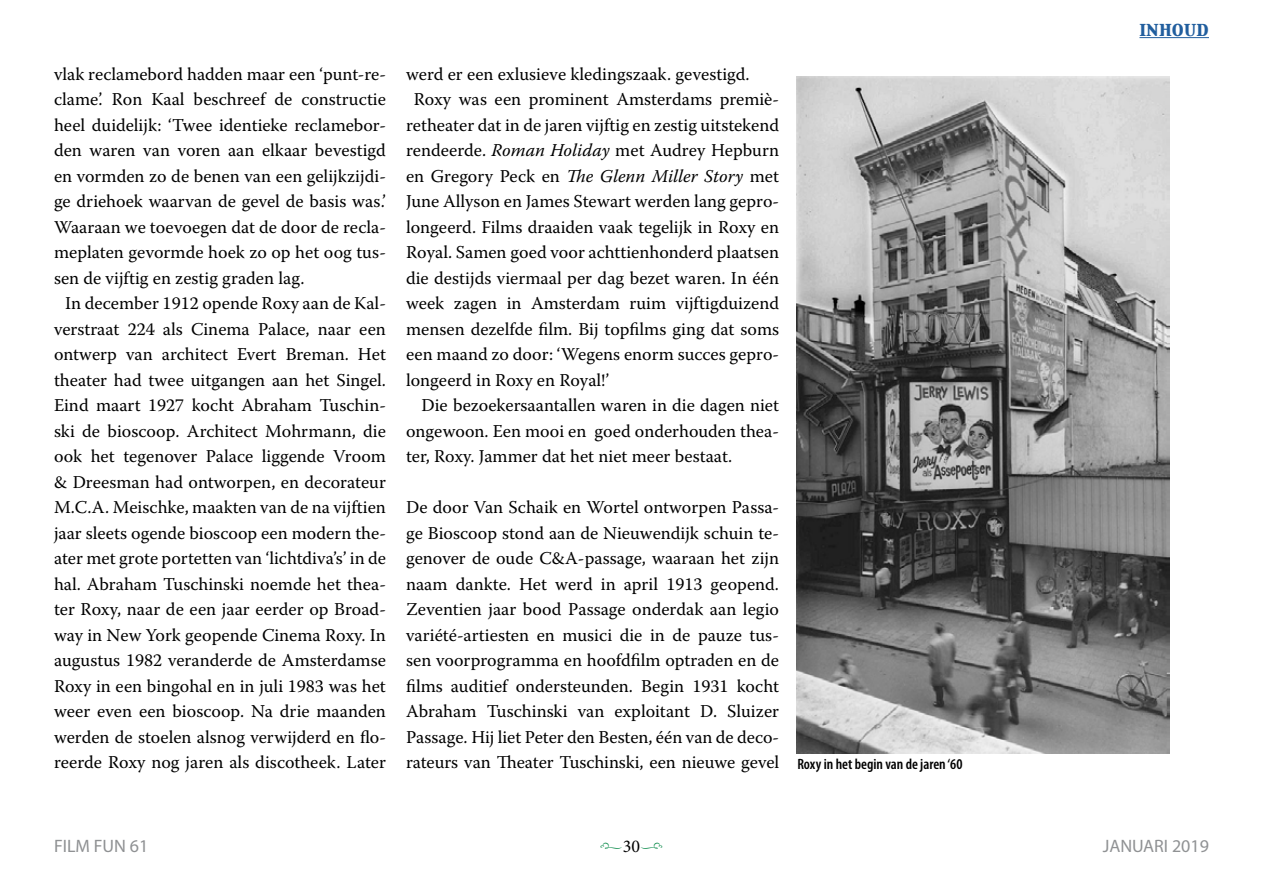
<style>
.page{position:relative;width:1263px;height:893px;background:#fff}
.page>*{position:absolute;margin:0;border:0;box-sizing:border-box;transform-origin:0 0}
.t1{font:18px/25.5px "Warnock Pro";color:#000;text-align:justify}
.t2{font:italic 18px "Warnock Pro";color:#000}
.t3{font:18px "Myriad Pro";color:#909294}
.t4{font:18px "Myriad Pro";color:#8f9193}
.t5{font:18px "Capitals";color:#215e9e}
.t6{font:18px "Type Embellishments One Let Plain";color:#008643}
.s1{font-style:italic}
.s2{font-style:normal}
.s3{font-family:"Myriad Pro";font-weight:600;font-stretch:condensed;font-size:15px}
.s4{font-family:"Minion Pro";color:#000}
</style>
<div class="page">
<hr style="left:1139px;top:37px;width:70px;height:1px;background:#215e9e">
<img style="left:796px;top:77px;width:373px;height:677px">
<p class="t1" style="left:54px;top:61px;width:333px">vlak reclamebord hadden maar een ‘punt-re&shy;clame’. Ron Kaal beschreef de constructie heel duidelijk: ‘Twee identieke reclamebor&shy;den waren van voren aan elkaar bevestigd en vormden zo de benen van een gelijkzijdi&shy;ge driehoek waarvan de gevel de basis was.’ Waaraan we toevoegen dat de door de recla&shy;meplaten gevormde hoek zo op het oog tus&shy;sen de vijftig en zestig graden lag.</p>
<p class="t1" style="left:54px;top:290px;width:333px;text-indent:11px">In december 1912 opende Roxy aan de Kal&shy;verstraat 224 als Cinema Palace, naar een ontwerp van architect Evert Breman. Het theater had twee uitgangen aan het Singel.<br>Eind maart 1927 kocht Abraham Tuschin&shy;ski de bioscoop. Architect Mohrmann, die ook het tegenover Palace liggende Vroom &amp; Dreesman had ontworpen, en decorateur M.C.A. Meischke, maakten van de na vijftien jaar sleets ogende bioscoop een modern the&shy;ater met grote portetten van ‘lichtdiva’s’ in de hal. Abraham Tuschinski noemde het thea&shy;ter Roxy, naar de een jaar eerder op Broad&shy;way in New York geopende Cinema Roxy. In augustus 1982 veranderde de Amsterdamse Roxy in een bingohal en in juli 1983 was het weer even een bioscoop. Na drie maanden werden de stoelen alsnog verwijderd en flo&shy;reerde Roxy nog jaren als discotheek. Later</p>
<p class="t1" style="left:406px;top:61px;width:345px">werd er een exlusieve kledingszaak. gevestigd.</p>
<p class="t1" style="left:414px;top:86px;width:367px">Roxy was een prominent Amsterdams premiè-</p>
<p class="t1" style="left:406px;top:112px;width:374px">retheater dat in de jaren vijftig en zestig uitstekend</p>
<p class="t1" style="left:406px;top:137px;width:374px">rendeerde. <span class="s1">Roman Holiday</span> met Audrey Hepburn</p>
<p class="t2" style="left:406px;top:165px;width:374px"><span class="s2">en Gregory Peck en</span> The Glenn Miller Story <span class="s2">met</span></p>
<p class="t1" style="left:406px;top:188px;width:374px">June Allyson en James Stewart werden lang gepro-</p>
<p class="t1" style="left:406px;top:214px;width:374px">longeerd. Films draaiden vaak tegelijk in Roxy en</p>
<p class="t1" style="left:406px;top:239px;width:374px">Royal. Samen goed voor achttienhonderd plaatsen</p>
<p class="t1" style="left:406px;top:265px;width:374px">die destijds viermaal per dag bezet waren. In één</p>
<p class="t1" style="left:406px;top:290px;width:374px">week zagen in Amsterdam ruim vijftigduizend</p>
<p class="t1" style="left:406px;top:316px;width:374px">mensen dezelfde film. Bij topfilms ging dat soms</p>
<p class="t1" style="left:406px;top:341px;width:374px">een maand zo door: ‘Wegens enorm succes gepro-</p>
<p class="t1" style="left:406px;top:367px;width:205px">longeerd in Roxy en Royal!’</p>
<p class="t1" style="left:422px;top:392px;width:359px">Die bezoekersaantallen waren in die dagen niet</p>
<p class="t1" style="left:406px;top:418px;width:374px">ongewoon. Een mooi en goed onderhouden thea-</p>
<p class="t1" style="left:406px;top:443px;width:328px">ter, Roxy. Jammer dat het niet meer bestaat.</p>
<p class="t1" style="left:406px;top:494px;width:558px;text-align:left">De door Van Schaik en Wortel ontworpen Passa-<br>ge Bioscoop stond aan de Nieuwendijk schuin te-<br>genover de oude C&amp;A-passage, waaraan het zijn<br>naam dankte. Het werd in april 1913 geopend.<br>Zeventien jaar bood Passage onderdak aan legio<br>variété-artiesten en musici die in de pauze tus-<br>sen voorprogramma en hoofdfilm optraden en de<br>films auditief ondersteunden. Begin 1931 kocht<br>Abraham Tuschinski van exploitant D. Sluizer<br>Passage. Hij liet Peter den Besten, één van de deco-<br>rateurs van Theater Tuschinski, een nieuwe gevel <span class="s3">Roxy in het begin van de jaren ‘60</span></p>
<p class="t5" style="left:1139px;top:16px;width:71px">INHOUD</p>
<p class="t4" style="left:54px;top:835px;width:96px">FILM FUN 61</p>
<p class="t6" style="left:600px;top:839px;width:65px">i<span class="s4">30</span>j</p>
<p class="t3" style="left:1103px;top:835px;width:108px">JANUARI 2019</p>
</div>
